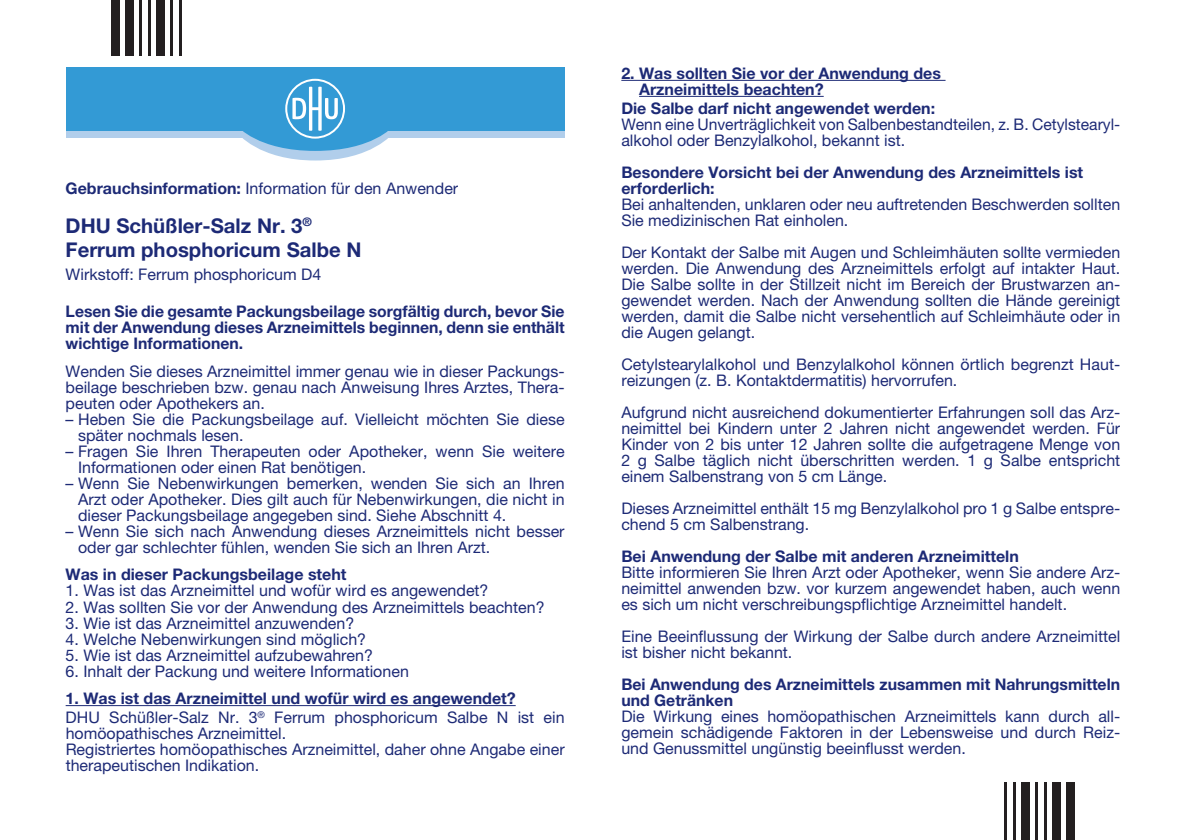
<style>
.page{position:relative;width:1190px;height:840px;background:#fff}
.page>*{position:absolute;margin:0;border:0;box-sizing:border-box;transform-origin:0 0}
.t1{font:700 20.2px/24.4px "Helvetica Neue LT Pro";color:#1d2a76}
.t2{font:16px/16px "Helvetica Neue LT Pro";color:#1d2a76}
.t3{font:700 16px/16px "Helvetica Neue LT Pro";color:#1d2a76}
.s1{font-weight:700}
</style>
<div class="page">
<div style="left:66px;top:130px;width:499px;height:8px;background:#b1ceeb"></div>
<div style="left:66px;top:67px;width:499px;height:64px;background:#339ad5"></div>
<svg style="left:242px;top:79px;width:146px;height:81px"></svg>
<hr style="left:66px;top:704px;width:450px;height:1px;background:#1d2a76">
<hr style="left:621px;top:80px;width:324px;height:1px;background:#1d2a76">
<hr style="left:639px;top:96px;width:185px;height:1px;background:#1d2a76">
<hr style="left:179px;top:0;width:3px;height:56px;background:#231f20">
<hr style="left:171px;top:0;width:2px;height:56px;background:#231f20">
<div style="left:156px;top:0;width:9px;height:56px;background:#231f20"></div>
<hr style="left:148px;top:0;width:3px;height:56px;background:#231f20">
<div style="left:125px;top:0;width:9px;height:56px;background:#231f20"></div>
<hr style="left:139px;top:0;width:3px;height:56px;background:#231f20">
<div style="left:111px;top:0;width:9px;height:56px;background:#231f20"></div>
<hr style="left:1004px;top:782px;width:3px;height:57px;background:#231f20">
<hr style="left:1012px;top:782px;width:3px;height:57px;background:#231f20">
<div style="left:1021px;top:782px;width:8px;height:57px;background:#231f20"></div>
<hr style="left:1035px;top:782px;width:3px;height:57px;background:#231f20">
<div style="left:1052px;top:782px;width:9px;height:57px;background:#231f20"></div>
<hr style="left:1044px;top:782px;width:2px;height:57px;background:#231f20">
<div style="left:1066px;top:782px;width:9px;height:57px;background:#231f20"></div>
<p class="t2" style="left:66px;top:180px;width:394px"><span class="s1">Gebrauchsinformation:</span> Information für den Anwender</p>
<p class="t1" style="left:66px;top:212px;width:297px">DHU Schüßler-Salz Nr. 3<sup>®<br></sup>Ferrum phosphoricum Salbe N</p>
<p class="t2" style="left:66px;top:266px;width:257px">Wirkstoff: Ferrum phosphoricum D4</p>
<p class="t3" style="left:66px;top:303px;width:500px;text-align:justify">Lesen Sie die gesamte Packungsbeilage sorgfältig durch, bevor Sie mit der Anwendung dieses Arzneimittels beginnen, denn sie enthält wichtige Informationen.</p>
<p class="t2" style="left:66px;top:363px;width:500px;text-align:justify">Wenden Sie dieses Arzneimittel immer genau wie in dieser Packungs&shy;beilage beschrieben bzw. genau nach Anweisung Ihres Arztes, Thera&shy;peuten oder Apothekers an.</p>
<p class="t2" style="left:78px;top:411px;width:488px;text-indent:-12px">– Heben Sie die Packungsbeilage auf. Vielleicht möchten Sie diese später nochmals lesen.</p>
<p class="t2" style="left:78px;top:443px;width:488px;text-indent:-12px">– Fragen Sie Ihren Therapeuten oder Apotheker, wenn Sie weitere<br>Informationen oder einen Rat benötigen.</p>
<p class="t2" style="left:78px;top:475px;width:488px;text-align:justify;text-indent:-12px">– Wenn Sie Nebenwirkungen bemerken, wenden Sie sich an Ihren Arzt oder Apotheker. Dies gilt auch für Nebenwirkungen, die nicht in dieser Packungsbeilage angegeben sind. Siehe Abschnitt 4.</p>
<p class="t2" style="left:78px;top:523px;width:488px;text-indent:-12px">– Wenn Sie sich nach Anwendung dieses Arzneimittels nicht besser oder gar schlechter fühlen, wenden Sie sich an Ihren Arzt.</p>
<p class="t3" style="left:66px;top:566px;width:282px">Was in dieser Packungsbeilage steht</p>
<p class="t2" style="left:66px;top:582px;width:424px">1. Was ist das Arzneimittel und wofür wird es angewendet?</p>
<p class="t2" style="left:66px;top:598px;width:480px">2. Was sollten Sie vor der Anwendung des Arzneimittels beachten?</p>
<p class="t2" style="left:66px;top:614px;width:290px">3. Wie ist das Arzneimittel anzuwenden?</p>
<p class="t2" style="left:66px;top:630px;width:302px">4. Welche Nebenwirkungen sind möglich?</p>
<p class="t2" style="left:66px;top:646px;width:309px">5. Wie ist das Arzneimittel aufzubewahren?</p>
<p class="t2" style="left:66px;top:662px;width:345px">6. Inhalt der Packung und weitere Informationen</p>
<p class="t2" style="left:66px;top:688px;width:500px;line-height:18.8px"><span class="s1">1. Was ist das Arzneimittel und wofür wird es angewendet?<br></span>DHU Schüßler-Salz Nr. 3<sup>®</sup> Ferrum phosphoricum Salbe N ist ein</p>
<p class="t2" style="left:66px;top:724px;width:500px">homöopathisches Arzneimittel.<br>Registriertes homöopathisches Arzneimittel, daher ohne Angabe einer therapeutischen Indikation.</p>
<p class="t3" style="left:639px;top:65px;width:303px;text-indent:-18px">2. Was sollten Sie vor der Anwendung des<br>Arzneimittels beachten?</p>
<p class="t3" style="left:621px;top:99px;width:315px">Die Salbe darf nicht angewendet werden:</p>
<p class="t2" style="left:621px;top:116px;width:500px">Wenn eine Unverträglichkeit von Salbenbestandteilen, z. B. Cetylstearyl&shy;alkohol oder Benzylalkohol, bekannt ist.</p>
<p class="t3" style="left:621px;top:163px;width:463px">Besondere Vorsicht bei der Anwendung des Arzneimittels ist erforderlich:</p>
<p class="t2" style="left:621px;top:196px;width:500px">Bei anhaltenden, unklaren oder neu auftretenden Beschwerden sollten<br>Sie medizinischen Rat einholen.</p>
<p class="t2" style="left:621px;top:244px;width:500px;text-align:justify">Der Kontakt der Salbe mit Augen und Schleimhäuten sollte vermieden werden. Die Anwendung des Arzneimittels erfolgt auf intakter Haut.<br>Die Salbe sollte in der Stillzeit nicht im Bereich der Brustwarzen an&shy;gewendet werden. Nach der Anwendung sollten die Hände gereinigt werden, damit die Salbe nicht versehentlich auf Schleimhäute oder in die Augen gelangt.</p>
<p class="t2" style="left:621px;top:356px;width:500px">Cetylstearylalkohol und Benzylalkohol können örtlich begrenzt Haut&shy;reizungen (z. B. Kontaktdermatitis) hervorrufen.</p>
<p class="t2" style="left:621px;top:404px;width:500px;text-align:justify">Aufgrund nicht ausreichend dokumentierter Erfahrungen soll das Arz&shy;neimittel bei Kindern unter 2 Jahren nicht angewendet werden. Für Kinder von 2 bis unter 12 Jahren sollte die aufgetragene Menge von 2 g Salbe täglich nicht überschritten werden. 1 g Salbe entspricht einem Salbenstrang von 5 cm Länge.</p>
<p class="t2" style="left:621px;top:500px;width:500px">Dieses Arzneimittel enthält 15 mg Benzylalkohol pro 1 g Salbe entspre&shy;chend 5 cm Salbenstrang.</p>
<p class="t3" style="left:621px;top:547px;width:399px">Bei Anwendung der Salbe mit anderen Arzneimitteln</p>
<p class="t2" style="left:621px;top:564px;width:500px;text-align:justify">Bitte informieren Sie Ihren Arzt oder Apotheker, wenn Sie andere Arz&shy;neimittel anwenden bzw. vor kurzem angewendet haben, auch wenn es sich um nicht verschreibungspflichtige Arzneimittel handelt.</p>
<p class="t2" style="left:621px;top:628px;width:500px">Eine Beeinflussung der Wirkung der Salbe durch andere Arzneimittel ist bisher nicht bekannt.</p>
<p class="t3" style="left:621px;top:675px;width:500px">Bei Anwendung des Arzneimittels zusammen mit Nahrungsmitteln und Getränken</p>
<p class="t2" style="left:621px;top:708px;width:500px;text-align:justify">Die Wirkung eines homöopathischen Arzneimittels kann durch all&shy;gemein schädigende Faktoren in der Lebensweise und durch Reiz&shy;und Genussmittel ungünstig beeinflusst werden.</p>
</div>
